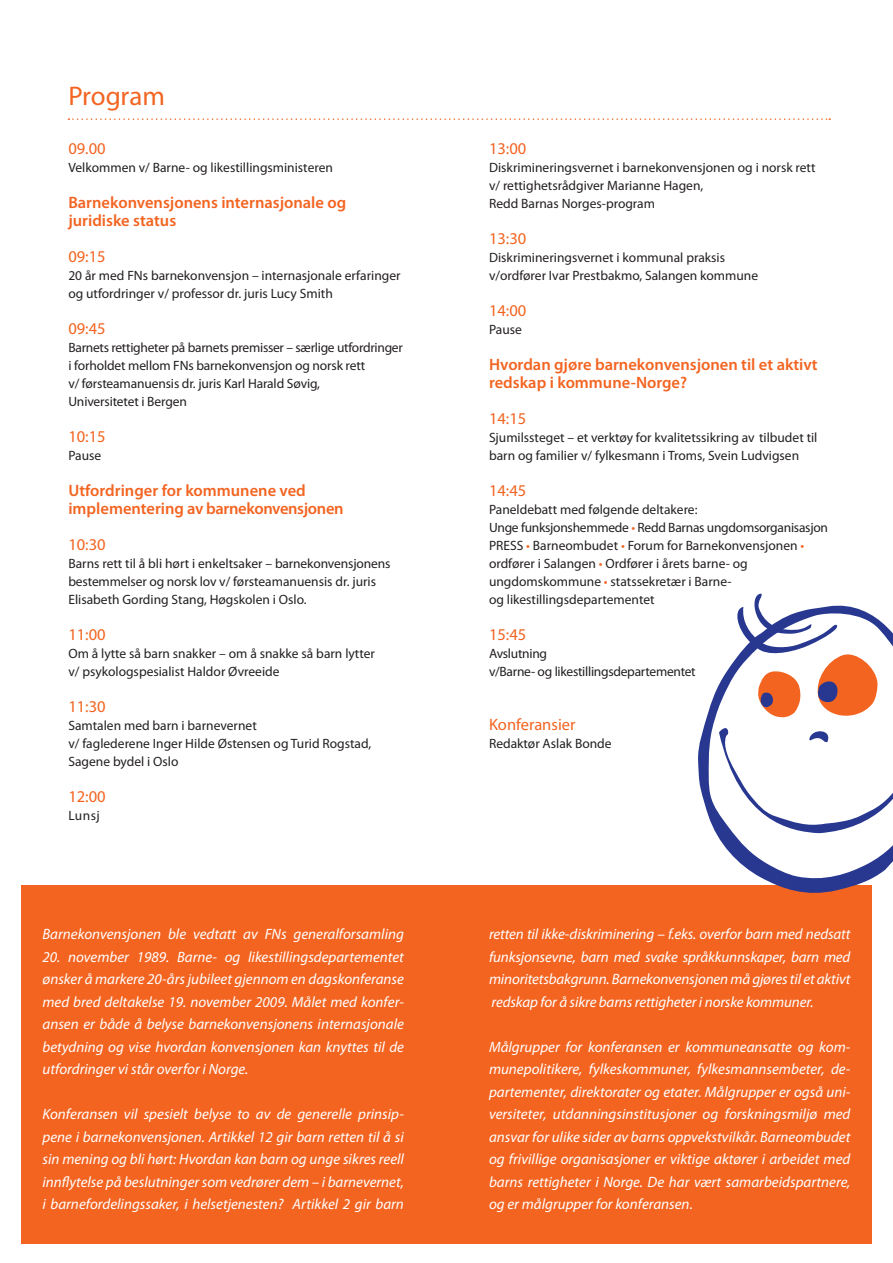
<style>
.page{position:relative;width:893px;height:1263px;background:#fff}
.page>*{position:absolute;margin:0;border:0;box-sizing:border-box;transform-origin:0 0}
.t1{font:27px "Myriad Pro";letter-spacing:-.005em;color:#f36421}
.t2{font:600 16.5px "Myriad Pro";color:#f36421}
.t3{font:16.5px "Myriad Pro";color:#f36421}
.t4{font:600 16.5px "Myriad Pro";letter-spacing:-.02em;color:#f36421}
.t5{font:italic 15px/22.5px "Myriad Pro";color:#fff;text-align:justify}
.t6{font:13.5px/18px "Myriad Pro";color:#231f20}
.t7{font:13.5px/18px "Myriad Pro";letter-spacing:-.02em;color:#231f20}
.s1{color:#f36421}
</style>
<div class="page">
<div style="left:21px;top:885px;width:851px;height:359px;background:#f36421"></div>
<svg style="left:698px;top:685px;width:195px;height:208px"></svg>
<svg style="left:719px;top:594px;width:174px;height:239px"></svg>
<svg style="left:68px;top:118px;width:762px;height:2px"></svg>
<p class="t1" style="left:68px;top:80px;width:98px">Program</p>
<p class="t3" style="left:68px;top:139px;width:39px">09.00</p>
<p class="t6" style="left:68px;top:159px;width:266px">Velkommen v/ Barne- og likestillingsministeren</p>
<p class="t2" style="left:68px;top:192px;width:279px">Barnekonvensjonens internasjonale og</p>
<p class="t2" style="left:68px;top:210px;width:109px">juridiske status</p>
<p class="t3" style="left:68px;top:247px;width:39px">09:15</p>
<p class="t6" style="left:68px;top:267px;width:334px">20 år med FNs barnekonvensjon – internasjonale erfaringer og utfordringer v/ professor dr. juris Lucy Smith</p>
<p class="t3" style="left:68px;top:319px;width:39px">09:45</p>
<p class="t7" style="left:68px;top:339px;width:336px">Barnets rettigheter på barnets premisser – særlige utfordringer i forholdet mellom FNs barnekonvensjon og norsk rett</p>
<p class="t6" style="left:68px;top:375px;width:253px">v/ førsteamanuensis dr. juris Karl Harald Søvig,</p>
<p class="t6" style="left:68px;top:393px;width:120px">Universitetet i Bergen</p>
<p class="t3" style="left:68px;top:427px;width:39px">10:15</p>
<p class="t6" style="left:68px;top:447px;width:34px">Pause</p>
<p class="t2" style="left:68px;top:480px;width:239px">Utfordringer for kommunene ved</p>
<p class="t4" style="left:68px;top:498px;width:277px">implementering av barnekonvensjonen</p>
<p class="t3" style="left:68px;top:535px;width:39px">10:30</p>
<p class="t6" style="left:68px;top:555px;width:324px">Barns rett til å bli hørt i enkeltsaker – barnekonvensjonens bestemmelser og norsk lov v/ førsteamanuensis dr. juris</p>
<p class="t6" style="left:68px;top:591px;width:240px">Elisabeth Gording Stang, Høgskolen i Oslo.</p>
<p class="t3" style="left:68px;top:625px;width:39px">11:00</p>
<p class="t6" style="left:68px;top:645px;width:308px">Om å lytte så barn snakker – om å snakke så barn lytter</p>
<p class="t6" style="left:68px;top:663px;width:213px">v/ psykologspesialist Haldor Øvreeide</p>
<p class="t3" style="left:68px;top:697px;width:39px">11:30</p>
<p class="t6" style="left:68px;top:717px;width:190px">Samtalen med barn i barnevernet</p>
<p class="t6" style="left:68px;top:735px;width:304px">v/ faglederene Inger Hilde Østensen og Turid Rogstad,</p>
<p class="t6" style="left:68px;top:753px;width:112px">Sagene bydel i Oslo</p>
<p class="t3" style="left:68px;top:787px;width:39px">12:00</p>
<p class="t6" style="left:68px;top:807px;width:33px">Lunsj</p>
<p class="t5" style="left:43px;top:923px;width:363px">Barnekonvensjonen ble vedtatt av FNs generalforsamling</p>
<p class="t5" style="left:43px;top:945px;width:363px">20. november 1989. Barne- og likestillingsdepartementet ønsker å markere 20-års jubileet gjennom en dagskonferanse med bred deltakelse 19. november 2009. Målet med konfer&shy;ansen er både å belyse barnekonvensjonens internasjonale betydning og vise hvordan konvensjonen kan knyttes til de utfordringer vi står overfor i Norge.</p>
<p class="t5" style="left:43px;top:1103px;width:363px">Konferansen vil spesielt belyse to av de generelle prinsip&shy;pene i barnekonvensjonen. Artikkel 12 gir barn retten til å si sin mening og bli hørt: Hvordan kan barn og unge sikres reell innflytelse på beslutninger som vedrører dem – i barnevernet, i barnefordelingssaker, i helsetjenesten? Artikkel 2 gir barn</p>
<p class="t3" style="left:489px;top:138px;width:39px">13:00</p>
<p class="t6" style="left:489px;top:158px;width:328px">Diskrimineringsvernet i barnekonvensjonen og i norsk rett</p>
<p class="t6" style="left:489px;top:176px;width:216px">v/ rettighetsrådgiver Marianne Hagen,</p>
<p class="t6" style="left:489px;top:194px;width:168px">Redd Barnas Norges-program</p>
<p class="t3" style="left:489px;top:228px;width:39px">13:30</p>
<p class="t6" style="left:489px;top:248px;width:238px">Diskrimineringsvernet i kommunal praksis</p>
<p class="t6" style="left:489px;top:266px;width:271px">v/ordfører Ivar Prestbakmo, Salangen kommune</p>
<p class="t3" style="left:489px;top:300px;width:39px">14:00</p>
<p class="t6" style="left:489px;top:320px;width:34px">Pause</p>
<p class="t2" style="left:489px;top:354px;width:330px">Hvordan gjøre barnekonvensjonen til et aktivt</p>
<p class="t2" style="left:489px;top:372px;width:200px">redskap i kommune-Norge?</p>
<p class="t3" style="left:489px;top:408px;width:39px">14:15</p>
<p class="t6" style="left:489px;top:428px;width:330px">Sjumilssteget – et verktøy for kvalitetssikring av tilbudet til barn og familier v/ fylkesmann i Troms, Svein Ludvigsen</p>
<p class="t3" style="left:489px;top:480px;width:39px">14:45</p>
<p class="t6" style="left:489px;top:500px;width:210px">Paneldebatt med følgende deltakere:</p>
<p class="t7" style="left:489px;top:518px;width:340px">Unge funksjonshemmede <span class="s1">•</span> Redd Barnas ungdomsorganisasjon<br>PRESS <span class="s1">•</span> Barneombudet <span class="s1">•</span> Forum for Barnekonvensjonen <span class="s1">•</span></p>
<p class="t6" style="left:489px;top:554px;width:260px">ordfører i Salangen <span class="s1">•</span> Ordfører i årets barne- og</p>
<p class="t6" style="left:489px;top:572px;width:244px">ungdomskommune <span class="s1">•</span> statssekretær i Barne-</p>
<p class="t6" style="left:489px;top:590px;width:167px">og likestillingsdepartementet</p>
<p class="t3" style="left:489px;top:624px;width:39px">15:45</p>
<p class="t7" style="left:489px;top:644px;width:60px">Avslutning</p>
<p class="t7" style="left:489px;top:662px;width:208px">v/Barne- og likestillingsdepartementet</p>
<p class="t3" style="left:489px;top:714px;width:88px">Konferansier</p>
<p class="t6" style="left:489px;top:734px;width:124px">Redaktør Aslak Bonde</p>
<p class="t5" style="left:489px;top:923px;width:363px">retten til ikke-diskriminering – f.eks. overfor barn med nedsatt funksjonsevne, barn med svake språkkunnskaper, barn med minoritetsbakgrunn. Barnekonvensjonen må gjøres til et aktivt redskap for å sikre barns rettigheter i norske kommuner.</p>
<p class="t5" style="left:489px;top:1035px;width:363px">Målgrupper for konferansen er kommuneansatte og kom&shy;munepolitikere, fylkeskommuner, fylkesmannsembeter, de&shy;partementer, direktorater og etater. Målgrupper er også uni&shy;versiteter, utdanningsinstitusjoner og forskningsmiljø med ansvar for ulike sider av barns oppvekstvilkår. Barneombudet og frivillige organisasjoner er viktige aktører i arbeidet med barns rettigheter i Norge. De har vært samarbeidspartnere, og er målgrupper for konferansen.</p>
</div>
